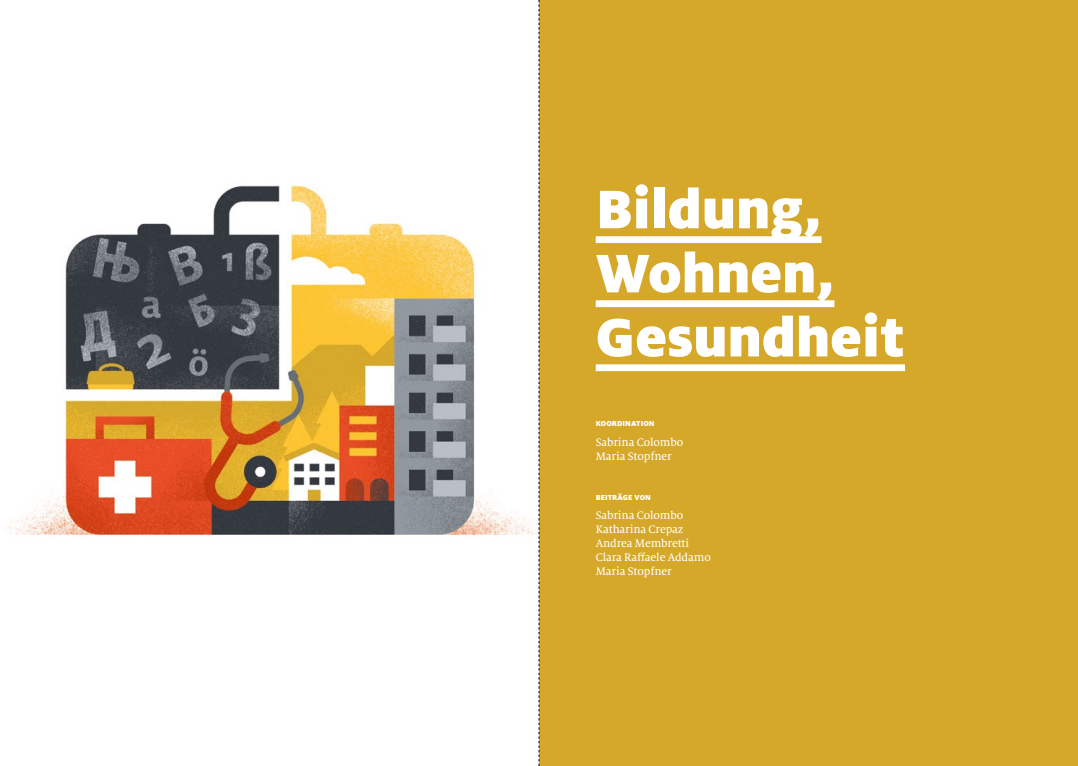
<style>
.page{position:relative;width:1078px;height:766px;background:#fff}
.page>*{position:absolute;margin:0;border:0;box-sizing:border-box;transform-origin:0 0}
.t1{font:900 60px/64px "Milo Pro";color:#fff}
.t2{font:12px/14px "Milo Serif Pro Text";letter-spacing:-.01em;color:#fff}
.t3{font:900 8px "Milo Pro";letter-spacing:.01em;color:#fff}
</style>
<div class="page">
<div style="left:539px;top:0;width:538px;height:765px;background:#d6a829"></div>
<div style="left:595px;top:236px;width:226px;height:7px;background:#fff"></div>
<div style="left:595px;top:300px;width:239px;height:7px;background:#fff"></div>
<div style="left:595px;top:364px;width:309px;height:7px;background:#fff"></div>
<img style="left:8px;top:184px;width:529px;height:352px">
<svg style="left:538px;top:0;width:1px;height:765px"></svg>
<h1 class="t1" style="left:595px;top:177px;width:311px">Bildung,<br>Wohnen,<br>Gesundheit</h1>
<p class="t3" style="left:595px;top:419px;width:60px">KOORDINATION</p>
<p class="t2" style="left:595px;top:435px;width:89px">Sabrina Colombo<br>Maria Stopfner</p>
<p class="t3" style="left:595px;top:492px;width:57px">BEITRÄGE VON</p>
<p class="t2" style="left:595px;top:508px;width:117px">Sabrina Colombo<br>Katharina Crepaz<br>Andrea Membretti<br>Clara Raffaele Addamo<br>Maria Stopfner</p>
</div>
